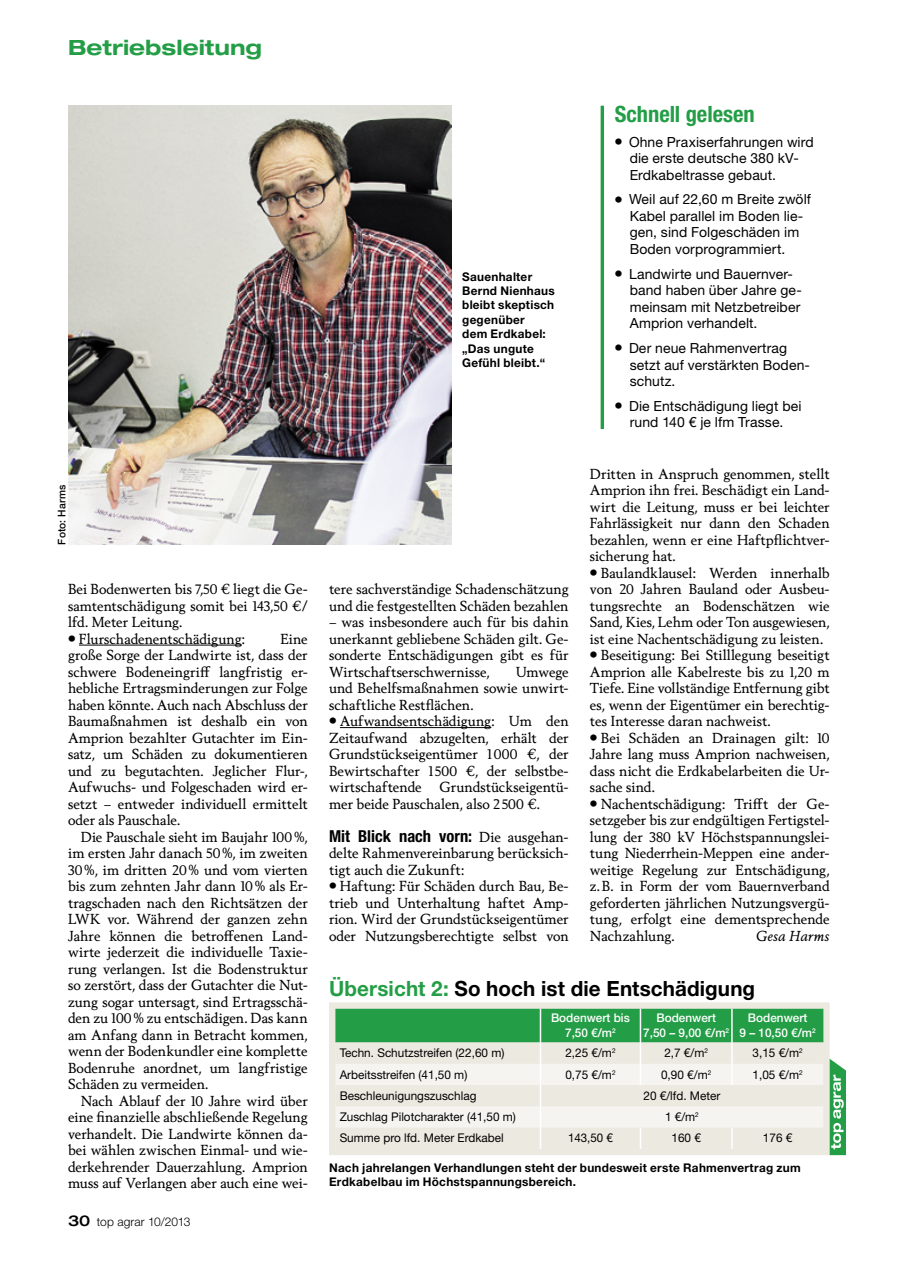
<style>
.page{position:relative;width:902px;height:1263px;background:#fff}
.page>*{position:absolute;margin:0;border:0;box-sizing:border-box;transform-origin:0 0}
.Fazit_Titel{font:700 condensed 22.5px "Helvetica Neue LT Pro";color:#239e46}
.Tabellentitel{font:700 21px "Helvetica Neue LT Pro";letter-spacing:.005em;color:#000}
.t1{font:700 expanded 21px "Helvetica Neue LT Pro";color:#239e46}
.Zwischentitel{font:700 condensed 16.5px "Helvetica Neue LT Pro";color:#000}
.Bodytext{font:13.95px/16.5px "Berling Nova Text Pro";letter-spacing:.005em;color:#000;text-align:justify}
.t2{font:13.95px/16.5px "Helvetica Neue LT Pro";letter-spacing:.01em;color:#000}
.Zwischentitel-2{font:13.95px/16.5px "Berling Nova Text Pro";letter-spacing:.005em;color:#000}
.t3{font:italic 13.95px "Berling Nova Text Pro";letter-spacing:.005em;color:#000}
.Tab_Normal{font:12px "Helvetica Neue LT Pro";color:#000}
.BU{font:700 12px/14.4px "Helvetica Neue LT Pro";letter-spacing:.025em;color:#000}
.Tab_Kopf{font:500 12px/15px "Helvetica Neue LT Pro";color:#fff;text-align:center}
.t4{font:300 12px "Helvetica Neue LT Pro";letter-spacing:.005em;color:#000}
.Tab_Normal-2{font:12px "Helvetica Neue LT Pro";color:#000;scale:.96 1}
.Bildnachweis{font:500 10.5px "Helvetica Neue LT Pro";letter-spacing:.02em;color:#000}
.s1{font-size:13.2px}
.s2{font-weight:500;font-stretch:expanded;font-size:15px}
.s3{font-family:"Berling Nova Text Pro";font-weight:400;font-stretch:normal;font-size:13.95px}
.s4{font-family:"Berling Nova Text Pro";font-size:13.2px}
.s5{color:#239e46}
</style>
<div class="page">
<img style="left:68px;top:105px;width:383px;height:439px">
<svg style="left:329px;top:1002px;width:500px;height:153px;background:#e8e8df"></svg>
<svg style="left:335px;top:1085px;width:488px;height:64px;fill:#ece9e1"></svg>
<svg style="left:335px;top:1009px;width:488px;height:76px"></svg>
<hr style="left:639px;top:1127px;width:2px;height:22px;background:#fff">
<svg style="left:731px;top:1127px;width:1px;height:22px"></svg>
<hr style="left:539px;top:1009px;width:2px;height:33px;background:#fff">
<hr style="left:639px;top:1042px;width:2px;height:22px;background:#fff">
<hr style="left:539px;top:1064px;width:2px;height:21px;background:#fff">
<hr style="left:539px;top:1085px;width:2px;height:21px;background:#fff">
<hr style="left:539px;top:1106px;width:2px;height:21px;background:#fff">
<hr style="left:539px;top:1127px;width:2px;height:22px;background:#fff">
<hr style="left:539px;top:1042px;width:2px;height:22px;background:#fff">
<svg style="left:829px;top:1059px;width:16px;height:96px"></svg>
<svg style="left:600px;top:106px;width:4px;height:323px"></svg>
<hr style="left:79px;top:645px;width:163px;height:1px;background:#000">
<hr style="left:340px;top:727px;width:151px;height:1px;background:#000">
<h2 class="t1" style="left:68px;top:34px;width:195px">Betriebsleitung</h2>
<p class="Bildnachweis" style="left:55px;top:544px;width:61px;rotate:-90deg">Foto: Harms</p>
<p class="Bodytext" style="left:68px;top:580px;width:241px">Bei Bodenwerten bis 7,50 € liegt die Ge&shy;samtentschädigung somit bei 143,50 €/ lfd. Meter Leitung.</p>
<p class="Bodytext" style="left:68px;top:630px;width:178px"><span class="s1">•</span> Flurschadenentschädigung:</p>
<p class="Bodytext" style="left:68px;top:630px;width:241px;text-indent:212px">Eine große Sorge der Landwirte ist, dass der schwere Bodeneingriff langfristig er&shy;hebliche Ertragsminderungen zur Folge haben könnte. Auch nach Abschluss der Baumaßnahmen ist deshalb ein von Amprion bezahlter Gutachter im Ein&shy;satz, um Schäden zu dokumentieren und zu begutachten. Jeglicher Flur-, Aufwuchs- und Folgeschaden wird er&shy;setzt – entweder individuell ermittelt oder als Pauschale.</p>
<p class="Bodytext" style="left:68px;top:828px;width:241px;text-indent:13px">Die Pauschale sieht im Baujahr 100%, im ersten Jahr danach 50%, im zweiten 30%, im dritten 20% und vom vierten bis zum zehnten Jahr dann 10% als Er&shy;tragschaden nach den Richtsätzen der LWK vor. Während der ganzen zehn Jahre können die betroffenen Land&shy;wirte jederzeit die individuelle Taxie&shy;rung verlangen. Ist die Bodenstruktur so zerstört, dass der Gutachter die Nut&shy;zung sogar untersagt, sind Ertragsschä&shy;den zu 100% zu entschädigen. Das kann am Anfang dann in Betracht kommen, wenn der Bodenkundler eine komplette Bodenruhe anordnet, um langfristige Schäden zu vermeiden.</p>
<p class="Bodytext" style="left:68px;top:1092px;width:241px;text-indent:13px">Nach Ablauf der 10 Jahre wird über eine finanzielle abschließende Regelung verhandelt. Die Landwirte können da&shy;bei wählen zwischen Einmal- und wie&shy;derkehrender Dauerzahlung. Amprion muss auf Verlangen aber auch eine wei-</p>
<p class="t4" style="left:68px;top:1214px;width:124px"><span class="s2">30</span> top agrar 10/2013</p>
<p class="BU" style="left:462px;top:269px;width:94px">Sauenhalter<br>Bernd Nienhaus bleibt skeptisch gegenüber<br>dem Erdkabel: „Das ungute<br>Gefühl bleibt.“</p>
<p class="Bodytext" style="left:329px;top:580px;width:241px">tere sachverständige Schadenschätzung und die festgestellten Schäden bezahlen</p>
<p class="Bodytext" style="left:329px;top:613px;width:241px">– was insbesondere auch für bis dahin unerkannt gebliebene Schäden gilt. Ge&shy;sonderte Entschädigungen gibt es für Wirtschaftserschwernisse,</p>
<p class="Bodytext" style="left:329px;top:663px;width:241px;text-indent:187px">Umwege und Behelfsmaßnahmen sowie unwirt&shy;schaftliche Restflächen.</p>
<p class="Bodytext" style="left:329px;top:712px;width:241px"><span class="s1">•</span> Aufwandsentschädigung: Um den Zeitaufwand abzugelten, erhält der Grundstückseigentümer 1000 €, der Bewirtschafter 1 500 €, der selbstbe&shy;wirtschaftende</p>
<p class="Bodytext" style="left:329px;top:778px;width:241px;text-indent:110px">Grundstückseigentü&shy;mer beide Pauschalen, also 2500 €.</p>
<p class="Zwischentitel" style="left:329px;top:826px;width:241px">Mit Blick nach vorn: <span class="s3">Die ausgehan-</span></p>
<p class="Zwischentitel-2" style="left:329px;top:844px;width:241px">delte Rahmenvereinbarung berücksich&shy;tigt auch die Zukunft:</p>
<p class="Bodytext" style="left:329px;top:877px;width:241px"><span class="s1">•</span> Haftung: Für Schäden durch Bau, Be&shy;trieb und Unterhaltung haftet Amp&shy;rion. Wird der Grundstückseigentümer oder Nutzungsberechtigte selbst von</p>
<p class="Fazit_Titel" style="left:614px;top:100px;width:141px">Schnell gelesen</p>
<p class="t2" style="left:629px;top:133px;width:186px;text-indent:-15px"><span class="s4">•</span> Ohne Praxiserfahrungen wird die erste deutsche 380 kV-<br>Erdkabeltrasse gebaut.</p>
<p class="t2" style="left:629px;top:191px;width:183px;text-indent:-15px"><span class="s4">•</span> Weil auf 22,60 m Breite zwölf<br>Kabel parallel im Boden lie&shy;gen, sind Folgeschäden im<br>Boden vorprogrammiert.</p>
<p class="t2" style="left:629px;top:265px;width:174px;text-indent:-15px"><span class="s4">•</span> Landwirte und Bauernver&shy;band haben über Jahre ge&shy;meinsam mit Netzbetreiber<br>Amprion verhandelt.</p>
<p class="t2" style="left:629px;top:339px;width:182px;text-indent:-15px"><span class="s4">•</span> Der neue Rahmenvertrag setzt auf verstärkten Boden&shy;schutz.</p>
<p class="t2" style="left:614px;top:397px;width:188px;text-align:center"><span class="s4">•</span> Die Entschädigung liegt bei rund 140 € je lfm Trasse.</p>
<p class="Bodytext" style="left:590px;top:465px;width:241px">Dritten in Anspruch genommen, stellt Amprion ihn frei. Beschädigt ein Land&shy;wirt die Leitung, muss er bei leichter Fahrlässigkeit nur dann den Schaden bezahlen, wenn er eine Haftpflichtver&shy;sicherung hat.</p>
<p class="Bodytext" style="left:590px;top:564px;width:241px"><span class="s1">•</span> Baulandklausel: Werden innerhalb von 20 Jahren Bauland oder Ausbeu&shy;tungsrechte an Bodenschätzen wie Sand, Kies, Lehm oder Ton ausgewiesen, ist eine Nachentschädigung zu leisten.</p>
<p class="Bodytext" style="left:590px;top:646px;width:241px"><span class="s1">•</span> Beseitigung: Bei Stilllegung beseitigt Amprion alle Kabelreste bis zu 1,20 m Tiefe. Eine vollständige Entfernung gibt es, wenn der Eigentümer ein berechtig&shy;tes Interesse daran nachweist.</p>
<p class="Bodytext" style="left:590px;top:729px;width:241px"><span class="s1">•</span> Bei Schäden an Drainagen gilt: 10<br>Jahre lang muss Amprion nachweisen, dass nicht die Erdkabelarbeiten die Ur&shy;sache sind.</p>
<p class="Bodytext" style="left:590px;top:795px;width:241px"><span class="s1">•</span> Nachentschädigung: Trifft der Ge&shy;setzgeber bis zur endgültigen Fertigstel&shy;lung der 380 kV Höchstspannungslei&shy;tung Niederrhein-Meppen eine ander&shy;weitige Regelung zur Entschädigung, z.B. in Form der vom Bauernverband geforderten jährlichen Nutzungsvergü&shy;tung, erfolgt eine dementsprechende Nachzahlung.</p>
<p class="t3" style="left:756px;top:927px;width:75px">Gesa Harms</p>
<p class="Tabellentitel" style="left:329px;top:975px;width:427px"><span class="s5">Übersicht 2:</span> So hoch ist die Entschädigung</p>
<p class="Tab_Kopf" style="left:551px;top:1010px;width:80px">Bodenwert bis<br>7,50 €/m<sup>2</sup></p>
<p class="Tab_Kopf" style="left:643px;top:1010px;width:87px">Bodenwert<br>7,50 – 9,00 €/m<sup>2</sup></p>
<p class="Tab_Kopf" style="left:739px;top:1010px;width:78px">Bodenwert<br>9 – 10,50 €/m<sup>2</sup></p>
<p class="Tab_Normal" style="left:339px;top:1046px;width:166px">Techn. Schutzstreifen (22,60 m)</p>
<p class="Tab_Normal" style="left:565px;top:1046px;width:52px">2,25 €/m<sup>2</sup></p>
<p class="Tab_Normal" style="left:664px;top:1046px;width:45px">2,7 €/m<sup>2</sup></p>
<p class="Tab_Normal" style="left:752px;top:1046px;width:52px">3,15 €/m<sup>2</sup></p>
<p class="Tab_Normal" style="left:339px;top:1067px;width:129px">Arbeitsstreifen (41,50 m)</p>
<p class="Tab_Normal" style="left:565px;top:1067px;width:52px">0,75 €/m<sup>2</sup></p>
<p class="Tab_Normal" style="left:661px;top:1067px;width:52px">0,90 €/m<sup>2</sup></p>
<p class="Tab_Normal" style="left:752px;top:1067px;width:52px">1,05 €/m<sup>2</sup></p>
<p class="Tab_Normal" style="left:339px;top:1088px;width:138px">Beschleunigungszuschlag</p>
<p class="Tab_Normal" style="left:643px;top:1088px;width:78px">20 €/lfd. Meter</p>
<p class="Tab_Normal" style="left:339px;top:1109px;width:178px">Zuschlag Pilotcharakter (41,50 m)</p>
<p class="Tab_Normal" style="left:665px;top:1109px;width:35px">1 €/m<sup>2</sup></p>
<p class="Tab_Normal" style="left:339px;top:1131px;width:166px">Summe pro lfd. Meter Erdkabel</p>
<p class="Tab_Normal-2" style="left:568px;top:1131px;width:48px">143,50 €</p>
<p class="Tab_Normal" style="left:671px;top:1131px;width:31px">160 €</p>
<p class="Tab_Normal" style="left:762px;top:1131px;width:31px">176 €</p>
<p class="BU" style="left:329px;top:1160px;width:473px">Nach jahrelangen Verhandlungen steht der bundesweit erste Rahmenvertrag zum<br>Erdkabelbau im Höchstspannungsbereich.</p>
</div>
